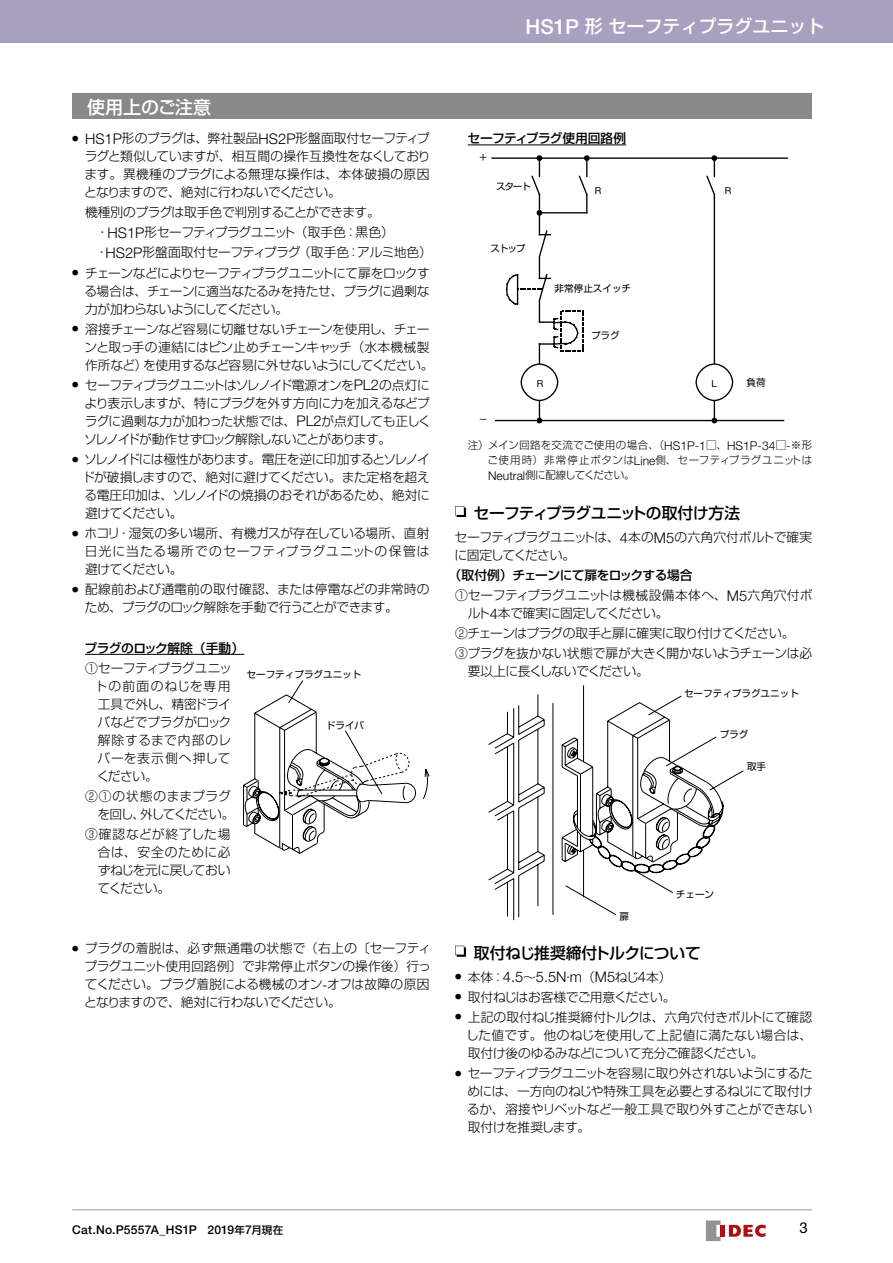
<style>
.page{position:relative;width:893px;height:1263px;background:#fff}
.page>*{position:absolute;margin:0;border:0;box-sizing:border-box;transform-origin:0 0}
.t1{font:500 18px "Shin Go Pro";color:#fff}
.t2{font:500 15.75px "Shin Go Pro";letter-spacing:-.03em;color:#000}
.t3{font:15px "Helvetica Neue LT Std";color:#000}
.t4{font:300 14.7px "Helvetica Neue LT Std";color:#000}
.t5{font:300 12.75px/18px "Shin Go Pro";letter-spacing:-.03em;color:#000;text-align:justify}
.t6{font:300 12.75px/20.1px "Shin Go Pro";letter-spacing:.005em;color:#000}
.t7{font:500 12.75px "Shin Go Pro";letter-spacing:-.035em;color:#000}
.t8{font:300 12.75px/18px "Shin Go Pro";letter-spacing:-.01em;color:#000;text-align:right}
.t9{font:500 12.15px "Helvetica Neue LT Std";letter-spacing:.01em;color:#000}
.t10{font:11.55px "Shin Go Pro Medium 90 pv RKSJ H";letter-spacing:-.04em;color:#000}
.t11{font:300 10.5px/15px "Shin Go Pro";letter-spacing:.04em;color:#000;text-align:justify}
.t12{font:9.6px "Shin Go Pro Regular 90 pv RKSJ H";color:#000}
.t13{font:9.6px "Helvetica Neue LT Std";color:#000}
.s1{font-family:"Helvetica Neue LT Std";font-size:14.7px}
.s2{font-family:"Helvetica Neue LT Std";font-size:20.7px}
.s3{font-family:"Helvetica Neue LT Std";font-size:12.15px}
.s4{font-weight:500}
.s5{font-family:"Shin Go Pro";font-size:12.75px}
.s6{font-family:"Shin Go Pro";font-size:10.5px}
</style>
<div class="page">
<hr style="left:72px;top:1209px;width:740px;height:1px;background:#9fa0a0">
<svg style="left:706px;top:1220px;width:14px;height:21px"></svg>
<div style="left:720px;top:1225px;width:5px;height:12px;background:#ae0e16"></div>
<svg style="left:729px;top:1225px;width:37px;height:12px"></svg>
<div style="left:0;top:0;width:893px;height:43px;background:#a9a0bf"></div>
<hr style="left:85px;top:654px;width:159px;height:1px;background:#000">
<div style="left:72px;top:94px;width:740px;height:25px;background:#898989"></div>
<svg style="left:243px;top:680px;width:186px;height:174px"></svg>
<hr style="left:468px;top:145px;width:158px;height:1px;background:#000">
<svg style="left:491px;top:157px;width:297px;height:265px"></svg>
<svg style="left:586px;top:195px;width:1px;height:18px"></svg>
<hr style="left:714px;top:195px;width:1px;height:174px;background:#000">
<svg style="left:561px;top:311px;width:23px;height:41px"></svg>
<svg style="left:505px;top:273px;width:47px;height:50px"></svg>
<div style="left:521px;top:364px;width:37px;height:36px;background:#fff;border-radius:50%"></div>
<div style="left:521px;top:363px;width:37px;height:38px;border:1px solid #000;border-radius:50%"></div>
<div style="left:696px;top:364px;width:36px;height:36px;background:#fff;border-radius:50%"></div>
<div style="left:695px;top:363px;width:38px;height:38px;border:1px solid #000;border-radius:50%"></div>
<svg style="left:705px;top:155px;width:12px;height:41px"></svg>
<svg style="left:584px;top:155px;width:6px;height:6px"></svg>
<svg style="left:537px;top:155px;width:5px;height:6px"></svg>
<svg style="left:537px;top:210px;width:5px;height:6px"></svg>
<svg style="left:537px;top:418px;width:5px;height:5px"></svg>
<svg style="left:711px;top:399px;width:6px;height:24px"></svg>
<svg style="left:455px;top:506px;width:11px;height:11px"></svg>
<svg style="left:455px;top:946px;width:11px;height:11px"></svg>
<svg style="left:488px;top:685px;width:231px;height:236px"></svg>
<h1 class="t1" style="left:87px;top:92px;width:125px">使用上のご注意</h1>
<p class="t5" style="left:84px;top:128px;width:348px;text-indent:-12px"><sup>●</sup> <span class="s1">HS1P</span>形のプラグは、弊社製品<span class="s1">HS2P</span>形盤面取付セーフティプラグと類似していますが、相互間の操作互換性をなくしております。異機種のプラグによる無理な操作は、本体破損の原因となりますので、絶対に行わないでください。</p>
<p class="t5" style="left:72px;top:201px;width:361px;line-height:20.1px;text-align:left">　機種別のプラグは取手色で判別することができます。<br>　　・<span class="s1">HS1P</span>形セーフティプラグユニット（取手色：黒色）<br>　　・<span class="s1">HS2P</span>形盤面取付セーフティプラグ（取手色：アルミ地色）</p>
<p class="t5" style="left:85px;top:262px;width:347px;text-indent:-12px"><sup>●</sup> チェーンなどによりセーフティプラグユニットにて扉をロックする場合は、チェーンに適当なたるみを持たせ、プラグに過剰な力が加わらないようにしてください。</p>
<p class="t5" style="left:85px;top:318px;width:350px;text-align:left;text-indent:-12px"><sup>●</sup> 溶接チェーンなど容易に切離せないチェーンを使用し、チェーンと取っ手の連結にはピン止めチェーンキャッチ（水本機械製作所など）を使用するなど容易に外せないようにしてください。</p>
<p class="t5" style="left:84px;top:374px;width:348px;text-indent:-12px"><sup>●</sup> セーフティプラグユニットはソレノイド電源オンを<span class="s1">PL2</span>の点灯により表示しますが、特にプラグを外す方向に力を加えるなどプラグに過剰な力が加わった状態では、<span class="s1">PL2</span>が点灯しても正しくソレノイドが動作せずロック解除しないことがあります。</p>
<p class="t5" style="left:82px;top:449px;width:349px;text-indent:-10px"><sup>●</sup> ソレノイドには極性があります。電圧を逆に印加するとソレノイドが破損しますので、絶対に避けてください。また定格を超える電圧印加は、ソレノイドの焼損のおそれがあるため、絶対に避けてください。</p>
<p class="t5" style="left:85px;top:523px;width:346px;text-indent:-13px"><sup>●</sup> ホコリ・湿気の多い場所、有機ガスが存在している場所、直射日光に当たる場所でのセーフティプラグユニットの保管は避けてください。</p>
<p class="t5" style="left:85px;top:579px;width:346px;text-indent:-13px"><sup>●</sup> 配線前および通電前の取付確認、または停電などの非常時のため、プラグのロック解除を手動で行うことができます。</p>
<p class="t7" style="left:85px;top:637px;width:161px">プラグのロック解除（手動）</p>
<p class="t5" style="left:95px;top:657px;width:138px;text-indent:-10px">①セーフティプラグユニットの前面のねじを専用工具で外し、精密ドライバなどでプラグがロック解除するまで内部のレバーを表示側へ押してください。</p>
<p class="t8" style="left:85px;top:785px;width:151px">②①の状態のままプラグを回し、外してください。</p>
<p class="t5" style="left:98px;top:823px;width:134px;text-indent:-13px">③確認などが終了した場合は、安全のために必ずねじを元に戻しておいてください。</p>
<p class="t12" style="left:247px;top:666px;width:116px">セーフティプラグユニット</p>
<p class="t12" style="left:326px;top:717px;width:40px">ドライバ</p>
<p class="t5" style="left:84px;top:938px;width:348px;text-indent:-12px"><sup>●</sup> プラグの着脱は、必ず無通電の状態で（右上の〔セーフティプラグユニット使用回路例〕で非常停止ボタンの操作後）行ってください。プラグ着脱による機械のオン<span class="s1">-</span>オフは故障の原因となりますので、絶対に行わないでください。</p>
<h1 class="t1" style="left:525px;top:11px;width:301px"><span class="s2">HS1P</span> 形セーフティプラグユニット</h1>
<p class="t7" style="left:467px;top:128px;width:160px">セーフティプラグ使用回路例</p>
<p class="t10" style="left:477px;top:132px;width:207px">〔セーフティプラグユニット使用回路例〕</p>
<p class="t12" style="left:478px;top:150px;width:11px">＋</p>
<p class="t12" style="left:496px;top:178px;width:36px">スタート</p>
<p class="t13" style="left:595px;top:185px;width:8px">R</p>
<p class="t13" style="left:725px;top:185px;width:8px">R</p>
<p class="t12" style="left:491px;top:241px;width:36px">ストップ</p>
<p class="t12" style="left:555px;top:280px;width:78px">非常停止スイッチ</p>
<p class="t12" style="left:591px;top:328px;width:30px">プラグ</p>
<p class="t12" style="left:478px;top:412px;width:11px">－</p>
<p class="t13" style="left:537px;top:377px;width:8px">R</p>
<p class="t13" style="left:712px;top:377px;width:7px">L</p>
<p class="t12" style="left:747px;top:374px;width:21px">負荷</p>
<p class="t11" style="left:487px;top:436px;width:326px;text-indent:-20px">注）メイン回路を交流でご使用の場合、（<span class="s3">HS1P-1</span>□、<span class="s3">HS1P-34</span>□<span class="s3">-</span>※形ご使用時）非常停止ボタンは<span class="s3">Line</span>側、セーフティプラグユニットは<span class="s3">Neutral</span>側に配線してください。</p>
<p class="t2" style="left:474px;top:500px;width:268px">セーフティプラグユニットの取付け方法</p>
<p class="t5" style="left:454px;top:526px;width:359px">セーフティプラグユニットは、<span class="s1">4</span>本の<span class="s1">M5</span>の六角穴付ボルトで確実に固定してください。</p>
<p class="t6" style="left:455px;top:563px;width:359px;text-indent:-6px"><span class="s4">（取付例）チェーンにて扉をロックする場合<br></span>①セーフティプラグユニットは機械設備本体へ、<span class="s1">M5</span>六角穴付ボ</p>
<p class="t5" style="left:455px;top:602px;width:359px;line-height:20.1px;text-align:left;text-indent:13px">ルト<span class="s1">4</span>本で確実に固定してください。<br>②チェーンはプラグの取手と扉に確実に取り付けてください。<br>③プラグを抜かない状態で扉が大きく開かないようチェーンは必</p>
<p class="t5" style="left:468px;top:661px;width:183px">要以上に長くしないでください。</p>
<p class="t12" style="left:684px;top:685px;width:116px">セーフティプラグユニット</p>
<p class="t12" style="left:720px;top:727px;width:30px">プラグ</p>
<p class="t12" style="left:747px;top:759px;width:21px">取手</p>
<p class="t12" style="left:619px;top:908px;width:11px">扉</p>
<p class="t12" style="left:676px;top:886px;width:40px">チェーン</p>
<p class="t2" style="left:474px;top:940px;width:229px">取付ねじ推奨締付トルクについて</p>
<p class="t4" style="left:455px;top:968px;width:218px"><sup>●</sup> <span class="s5">本体：</span>4.5<span class="s5">～</span>5.5N<span class="s5">・</span>m<span class="s5">（</span>M5<span class="s5">ねじ</span>4<span class="s5">本）</span></p>
<p class="t5" style="left:455px;top:986px;width:222px"><sup>●</sup> 取付ねじはお客様でご用意ください。</p>
<p class="t5" style="left:466px;top:1006px;width:347px;text-indent:-11px"><sup>●</sup> 上記の取付ねじ推奨締付トルクは、六角穴付きボルトにて確認した値です。他のねじを使用して上記値に満たない場合は、取付け後のゆるみなどについて充分ご確認ください。</p>
<p class="t5" style="left:467px;top:1062px;width:347px;text-indent:-12px"><sup>●</sup> セーフティプラグユニットを容易に取り外されないようにするためには、一方向のねじや特殊工具を必要とするねじにて取付けるか、溶接やリベットなど一般工具で取り外すことができない取付けを推奨します。</p>
<p class="t9" style="left:72px;top:1223px;width:212px">Cat.No.P5557A_HS1P 2019<span class="s6">年</span>7<span class="s6">月現在</span></p>
<p class="t3" style="left:800px;top:1218px;width:10px">3</p>
</div>
